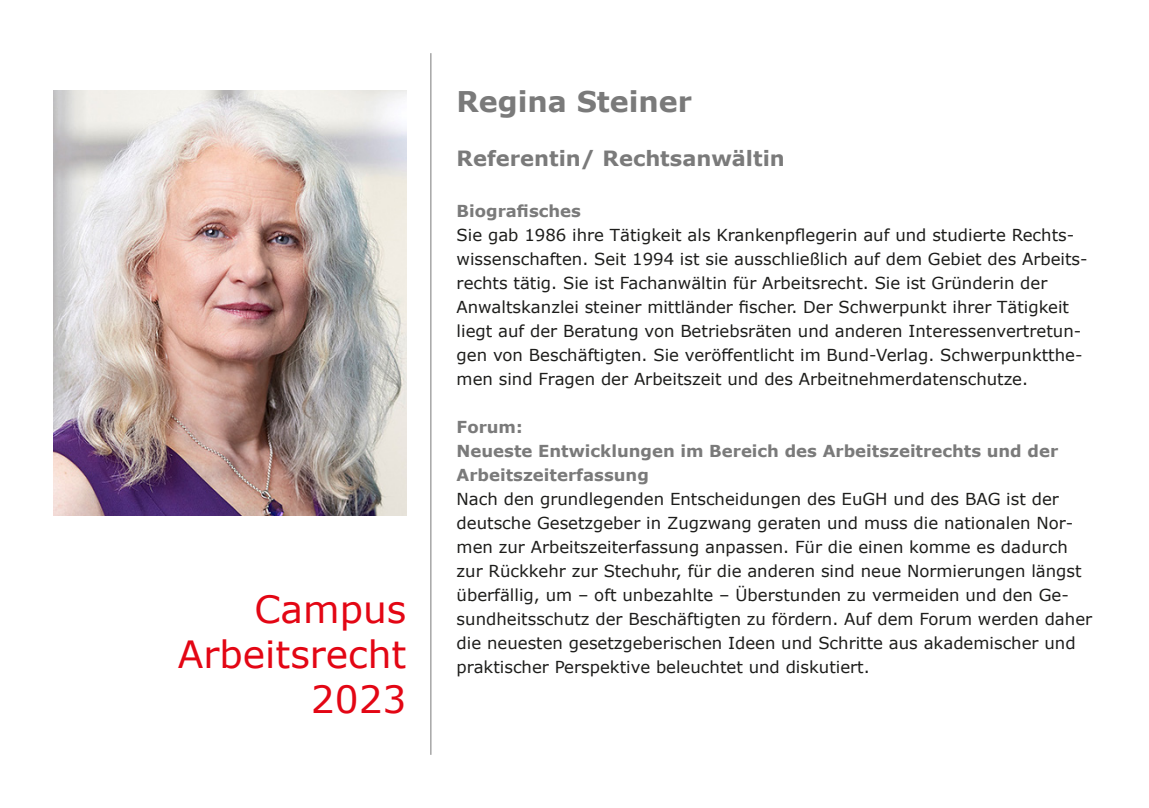
<style>
.page{position:relative;width:1149px;height:808px;background:#fff}
.page>*{position:absolute;margin:0;border:0;box-sizing:border-box;transform-origin:0 0}
.t1{font:37.5px/45px "Verdana";color:#e30614;text-align:right}
.t2{font:700 28.5px "Verdana";color:#7a7a7a}
.t3{font:700 21px "Verdana";color:#7a7a7a}
.t4{font:16.5px/24px "Verdana";color:#1d1d1b}
.t5{font:700 16.5px/24px "Verdana";color:#7a7a7a}
</style>
<div class="page">
<hr style="left:430px;top:53px;width:1px;height:702px;background:#7a7a7a">
<img style="left:53px;top:90px;width:353px;height:425px">
<h1 class="t1" style="left:178px;top:586px;width:230px">Campus<br>Arbeitsrecht<br>2023</h1>
<h2 class="t2" style="left:456px;top:81px;width:237px">Regina Steiner</h2>
<p class="t3" style="left:456px;top:143px;width:330px">Referentin/ Rechtsanwältin</p>
<p class="t5" style="left:456px;top:198px;width:126px">Biografisches</p>
<p class="t4" style="left:456px;top:223px;width:632px">Sie gab 1986 ihre Tätigkeit als Krankenpflegerin auf und studierte Rechts&shy;wissenschaften. Seit 1994 ist sie ausschließlich auf dem Gebiet des Arbeits&shy;rechts tätig. Sie ist Fachanwältin für Arbeitsrecht. Sie ist Gründerin der Anwaltskanzlei steiner mittländer fischer. Der Schwerpunkt ihrer Tätigkeit liegt auf der Beratung von Betriebsräten und anderen Interessenvertretun&shy;gen von Beschäftigten. Sie veröffentlicht im Bund-Verlag. Schwerpunktthe&shy;men sind Fragen der Arbeitszeit und des Arbeitnehmerdatenschutze.</p>
<p class="t5" style="left:456px;top:414px;width:603px">Forum:<br>Neueste Entwicklungen im Bereich des Arbeitszeitrechts und der<br>Arbeitszeiterfassung</p>
<p class="t4" style="left:456px;top:487px;width:637px">Nach den grundlegenden Entscheidungen des EuGH und des BAG ist der deutsche Gesetzgeber in Zugzwang geraten und muss die nationalen Nor&shy;men zur Arbeitszeiterfassung anpassen. Für die einen komme es dadurch zur Rückkehr zur Stechuhr, für die anderen sind neue Normierungen längst überfällig, um – oft unbezahlte – Überstunden zu vermeiden und den Ge&shy;sundheitsschutz der Beschäftigten zu fördern. Auf dem Forum werden daher die neuesten gesetzgeberischen Ideen und Schritte aus akademischer und praktischer Perspektive beleuchtet und diskutiert.</p>
</div>
